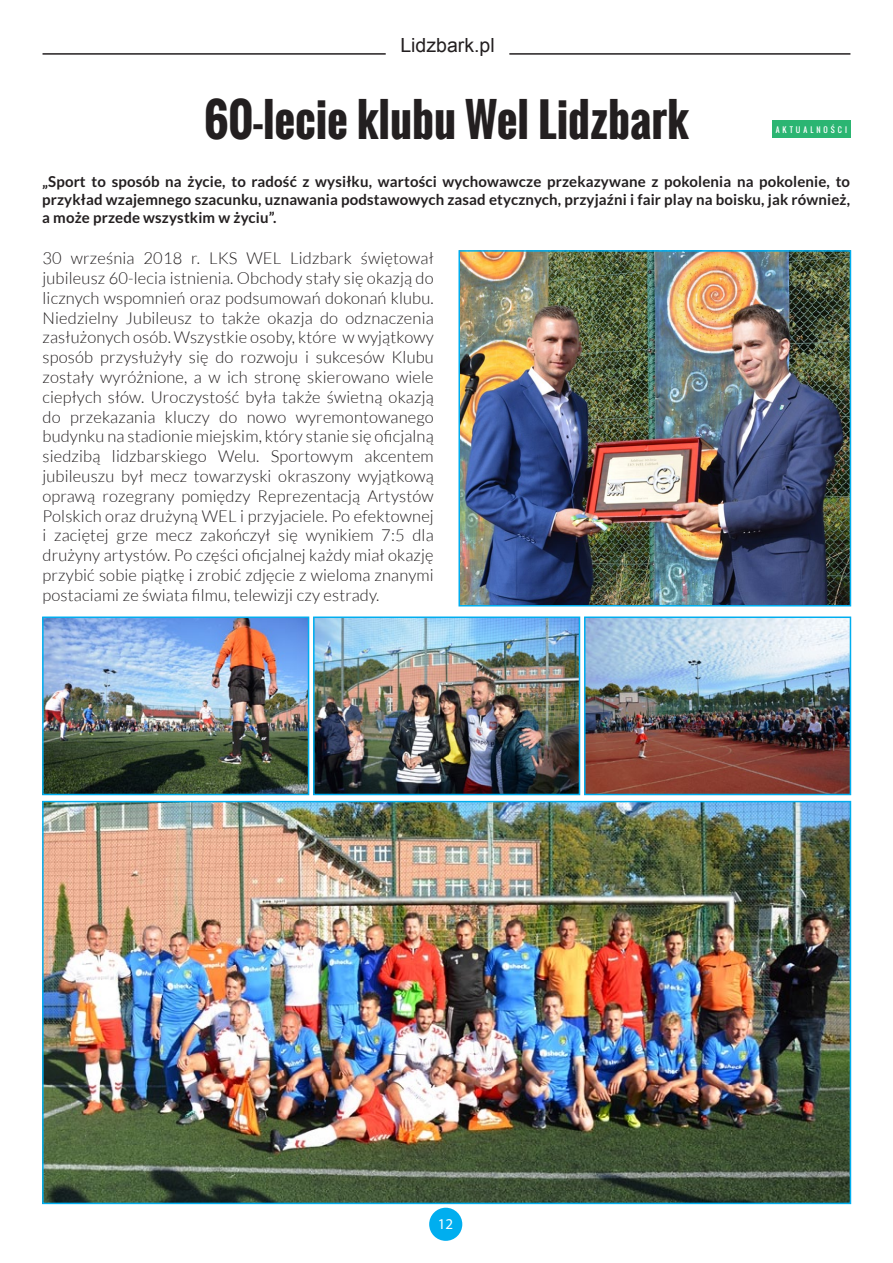
<style>
.page{position:relative;width:893px;height:1263px;background:#fff}
.page>*{position:absolute;margin:0;border:0;box-sizing:border-box;transform-origin:0 0}
.t1{font:700 45px "Oswald";color:#231f20}
.t2{font:19.5px "Arial";color:#231f20}
.t3{font:300 16.5px/19.8px "Lato";letter-spacing:.01em;color:#231f20;text-align:justify}
.t4{font:700 15px/18px "Lato";letter-spacing:.01em;color:#231f20;text-align:justify}
.t5{font:15px "Myriad Pro";color:#fff}
.t6{font:7.5px "Oswald";letter-spacing:.4em;color:#fff}
</style>
<div class="page">
<hr style="left:43px;top:53px;width:343px;height:2px;background:#231f20">
<hr style="left:509px;top:53px;width:341px;height:2px;background:#231f20">
<div style="left:429px;top:1208px;width:33px;height:33px;background:#00aeef;border-radius:50%"></div>
<img style="left:461px;top:253px;width:387px;height:350px">
<div style="left:458px;top:250px;width:393px;height:356px;border:2px solid #00aeef"></div>
<img style="left:587px;top:619px;width:261px;height:173px">
<div style="left:584px;top:616px;width:267px;height:179px;border:2px solid #00aeef"></div>
<img style="left:45px;top:619px;width:261px;height:173px">
<div style="left:42px;top:616px;width:267px;height:179px;border:2px solid #00aeef"></div>
<img style="left:45px;top:804px;width:803px;height:397px">
<div style="left:42px;top:801px;width:809px;height:403px;border:2px solid #00aeef"></div>
<img style="left:316px;top:619px;width:261px;height:173px">
<div style="left:313px;top:616px;width:267px;height:179px;border:2px solid #00aeef"></div>
<div style="left:772px;top:120px;width:78px;height:18px;background:#2bb572"></div>
<p class="t2" style="left:400px;top:33px;width:96px">Lidzbark.pl</p>
<h1 class="t1" style="left:204px;top:86px;width:486px">60-lecie klubu Wel Lidzbark</h1>
<p class="t4" style="left:42px;top:173px;width:809px">„Sport to sposób na życie, to radość z wysiłku, wartości wychowawcze przekazywane z pokolenia na pokolenie, to przykład wzajemnego szacunku, uznawania podstawowych zasad etycznych, przyjaźni i fair play na boisku, jak również, a może przede wszystkim w życiu”.</p>
<p class="t3" style="left:43px;top:248px;width:393px">30 września 2018 r. LKS WEL Lidzbark świętował jubileusz 60-lecia istnienia. Obchody stały się okazją do licznych wspomnień oraz podsumowań dokonań klubu.<br>Niedzielny Jubileusz to także okazja do odznaczenia zasłużonych osób. Wszystkie osoby, które w wyjątkowy sposób przysłużyły się do rozwoju i sukcesów Klubu zostały wyróżnione, a w ich stronę skierowano wiele ciepłych słów. Uroczystość była także świetną okazją do przekazania kluczy do nowo wyremontowanego budynku na stadionie miejskim, który stanie się oficjalną siedzibą lidzbarskiego Welu. Sportowym akcentem jubileuszu był mecz towarzyski okraszony wyjątkową oprawą rozegrany pomiędzy Reprezentacją Artystów Polskich oraz drużyną WEL i przyjaciele. Po efektownej i zaciętej grze mecz zakończył się wynikiem 7:5 dla drużyny artystów. Po części oficjalnej każdy miał okazję przybić sobie piątkę i zrobić zdjęcie z wieloma znanymi postaciami ze świata filmu, telewizji czy estrady.</p>
<p class="t6" style="left:776px;top:124px;width:73px">AKTUALNOŚCI</p>
<p class="t5" style="left:438px;top:1214px;width:17px">12</p>
</div>
